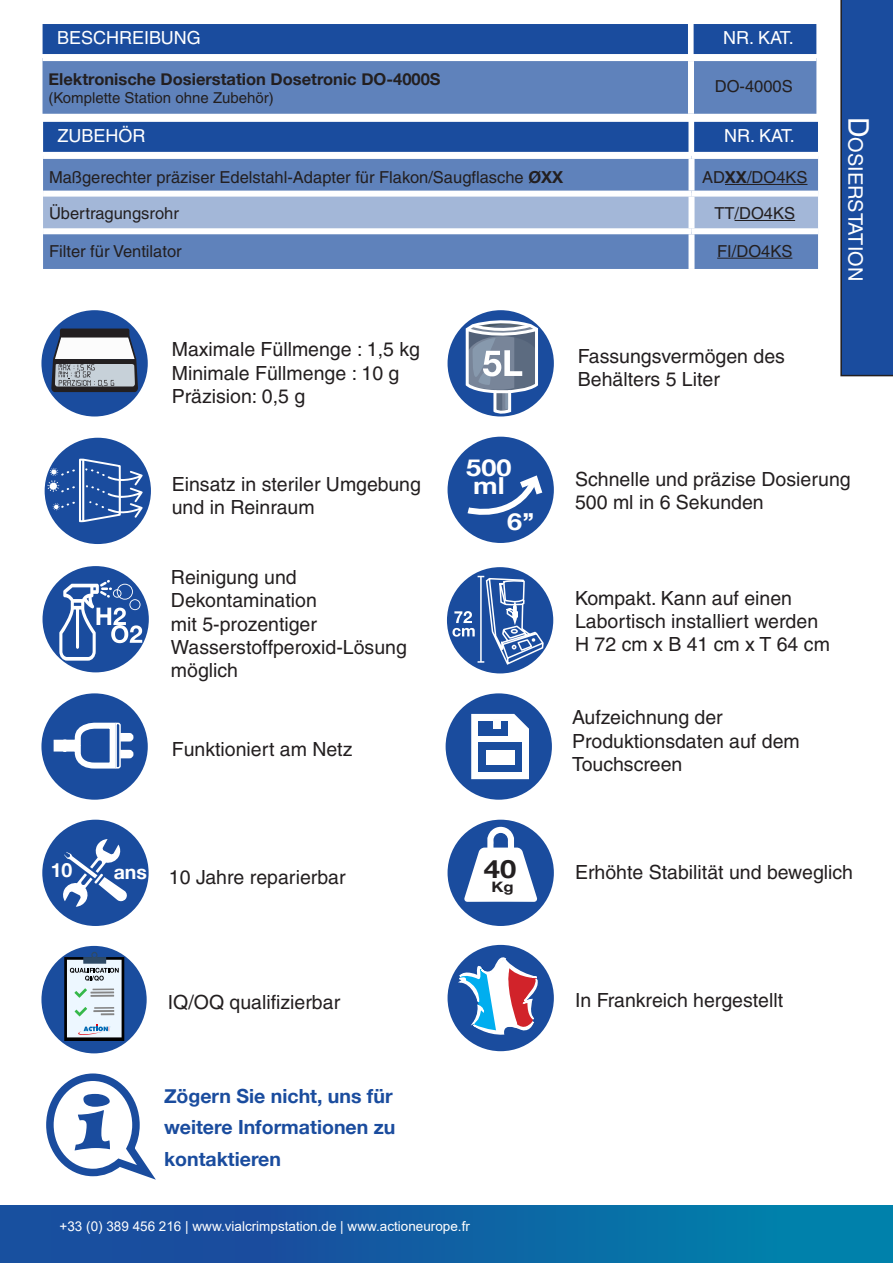
<style>
.page{position:relative;width:893px;height:1263px;background:#fff}
.page>*{position:absolute;margin:0;border:0;box-sizing:border-box;transform-origin:0 0}
.Helvetica_10{font:69px "Ravie";color:#1a4c9e}
.t1{font:700 25.2px "Helvetica Neue";color:#231f20;scale:1.16 1}
.t2{font:700 23.4px "Helvetica Neue";color:#fff;scale:1.16 1}
.t3{font:19.95px "Helvetica";color:#fff}
.helv_13_NC{font:19.5px/23.4px "Helvetica";color:#231f20}
.Helvetica_10-2{font:700 19.5px/31.5px "Helvetica Neue";color:#1a4c9e}
.t4{font:700 19.5px "Helvetica Neue";color:#fff}
.Titre_tab_option_opt{font:18px "Helvetica";color:#fff}
.Tab_Nr_Cat_LastColo{font:18px "Helvetica";color:#fff}
.Helvetica_10-3{font:16.5px "Helvetica";color:#231f20}
.Helvetica_10-4{font:700 16.5px "Helvetica Neue";color:#231f20}
.Helvetica_10-5{font:15px "Helvetica";color:#231f20}
.t5{font:700 14.4px "Helvetica Neue";color:#231f20;scale:1.16 1}
.t6{font:13.5px "Arial";color:#fff}
.s1{font-family:"Helvetica Neue";font-weight:700}
.s2{font-size:28.5px}
</style>
<div class="page">
<div style="left:0;top:1205px;width:893px;height:58px;background:linear-gradient(to right,#1f429c,#0084ac)"></div>
<div style="left:840px;top:0;width:53px;height:376px;background:#1a4c9e"></div>
<div style="left:43px;top:61px;width:773px;height:53px;background:#5f82bb"></div>
<div style="left:688px;top:61px;width:6px;height:53px;background:#fff"></div>
<div style="left:43px;top:24px;width:645px;height:30px;background:#1a4c9e"></div>
<div style="left:694px;top:24px;width:122px;height:30px;background:#1a4c9e"></div>
<div style="left:43px;top:159px;width:775px;height:110px;background:#5f82bb"></div>
<div style="left:43px;top:197px;width:775px;height:31px;background:#a3b7d8"></div>
<div style="left:688px;top:159px;width:6px;height:32px;background:#fff"></div>
<div style="left:43px;top:191px;width:648px;height:6px;background:#fff"></div>
<div style="left:691px;top:191px;width:127px;height:6px;background:#fff"></div>
<div style="left:688px;top:197px;width:6px;height:31px;background:#fff"></div>
<div style="left:43px;top:228px;width:648px;height:6px;background:#fff"></div>
<div style="left:691px;top:228px;width:127px;height:6px;background:#fff"></div>
<div style="left:688px;top:234px;width:6px;height:35px;background:#fff"></div>
<div style="left:43px;top:122px;width:645px;height:30px;background:#1a4c9e"></div>
<div style="left:694px;top:122px;width:124px;height:30px;background:#1a4c9e"></div>
<hr style="left:725px;top:184px;width:82px;height:1px;background:#231f20">
<hr style="left:735px;top:220px;width:60px;height:1px;background:#231f20">
<hr style="left:717px;top:258px;width:75px;height:1px;background:#231f20">
<div style="left:448px;top:820px;width:106px;height:106px;background:#1a4c9e;border-radius:50%"></div>
<div style="left:448px;top:945px;width:106px;height:106px;background:#1a4c9e;border-radius:50%"></div>
<div style="left:45px;top:438px;width:106px;height:106px;background:#1a4c9e;border-radius:50%"></div>
<div style="left:448px;top:437px;width:106px;height:106px;background:#1a4c9e;border-radius:50%"></div>
<svg style="left:467px;top:475px;width:80px;height:47px"></svg>
<svg style="left:456px;top:827px;width:87px;height:208px"></svg>
<div style="left:43px;top:566px;width:106px;height:106px;background:#1a4c9e;border-radius:50%"></div>
<div style="left:41px;top:693px;width:107px;height:107px;background:#1a4c9e;border-radius:50%"></div>
<div style="left:41px;top:310px;width:107px;height:106px;background:#1a4c9e;border-radius:50%"></div>
<div style="left:448px;top:310px;width:106px;height:106px;background:#1a4c9e;border-radius:50%"></div>
<div style="left:42px;top:820px;width:107px;height:106px;background:#1a4c9e;border-radius:50%"></div>
<svg style="left:63px;top:839px;width:64px;height:68px"></svg>
<svg style="left:46px;top:1073px;width:110px;height:107px"></svg>
<div style="left:41px;top:946px;width:106px;height:107px;background:#1a4d9e;border-radius:50%"></div>
<div style="left:64px;top:957px;width:60px;height:84px;background:#000"></div>
<div style="left:67px;top:960px;width:55px;height:77px;background:#edf7ff"></div>
<svg style="left:93px;top:1010px;width:21px;height:5px"></svg>
<hr style="left:94px;top:1007px;width:20px;height:2px;background:#858585">
<hr style="left:90px;top:991px;width:24px;height:2px;background:#858585">
<hr style="left:90px;top:995px;width:24px;height:2px;background:#858585">
<hr style="left:93px;top:988px;width:21px;height:2px;background:#858585">
<svg style="left:74px;top:988px;width:13px;height:10px"></svg>
<svg style="left:75px;top:1007px;width:12px;height:9px"></svg>
<svg style="left:70px;top:951px;width:49px;height:30px"></svg>
<svg style="left:78px;top:1024px;width:33px;height:11px"></svg>
<div style="left:446px;top:693px;width:106px;height:107px;background:#1a4c9e;border-radius:50%"></div>
<svg style="left:471px;top:714px;width:58px;height:65px;background:#e4eaf3"></svg>
<div style="left:478px;top:743px;width:43px;height:29px;background:#1a4d9e"></div>
<div style="left:486px;top:750px;width:29px;height:14px;background:#fff"></div>
<div style="left:478px;top:721px;width:29px;height:14px;background:#1a4d9e"></div>
<div style="left:493px;top:719px;width:7px;height:9px;background:#fcfcfc"></div>
<div style="left:447px;top:567px;width:106px;height:106px;background:#1a4c9e;border-radius:50%"></div>
<svg style="left:452px;top:576px;width:102px;height:98px"></svg>
<svg style="left:53px;top:722px;width:81px;height:47px"></svg>
<svg style="left:59px;top:580px;width:83px;height:81px"></svg>
<svg style="left:47px;top:458px;width:96px;height:64px"></svg>
<svg style="left:464px;top:317px;width:76px;height:97px"></svg>
<hr style="left:495px;top:390px;width:15px;height:3px;background:#fff">
<svg style="left:51px;top:329px;width:87px;height:63px;background:#90959e"></svg>
<p class="Titre_tab_option_opt" style="left:57px;top:27px;width:145px">BESCHREIBUNG</p>
<p class="Tab_Nr_Cat_LastColo" style="left:723px;top:27px;width:72px">NR. KAT.</p>
<p class="Helvetica_10-4" style="left:49px;top:69px;width:394px">Elektronische Dosierstation Dosetronic DO-4000S</p>
<p class="Helvetica_10-5" style="left:49px;top:89px;width:227px">(Komplette Station ohne Zubehör)</p>
<p class="Helvetica_10-3" style="left:715px;top:77px;width:79px">DO-4000S</p>
<p class="Titre_tab_option_opt" style="left:58px;top:125px;width:90px">ZUBEHÖR</p>
<p class="Tab_Nr_Cat_LastColo" style="left:724px;top:125px;width:72px">NR. KAT.</p>
<p class="Helvetica_10-3" style="left:49px;top:167px;width:516px">Maßgerechter präziser Edelstahl-Adapter für Flakon/Saugflasche <span class="s1">ØXX</span></p>
<p class="Helvetica_10-3" style="left:702px;top:167px;width:107px">AD<span class="s1">XX</span>/DO4KS</p>
<p class="Helvetica_10-3" style="left:49px;top:203px;width:131px">Übertragungsrohr</p>
<p class="Helvetica_10-3" style="left:714px;top:203px;width:82px">TT/DO4KS</p>
<p class="Helvetica_10-3" style="left:49px;top:241px;width:134px">Filter für Ventilator</p>
<p class="Helvetica_10-3" style="left:717px;top:241px;width:77px">FI/DO4KS</p>
<p class="helv_13_NC" style="left:172px;top:338px;width:250px">Maximale Füllmenge : 1,5 kg<br>Minimale Füllmenge : 10 g<br>Präzision: 0,5 g</p>
<p class="helv_13_NC" style="left:578px;top:344px;width:209px">Fassungsvermögen des<br>Behälters 5 Liter</p>
<p class="t3" style="left:867px;top:117px;width:166px;rotate:90deg"><span class="s2">D</span>osierstation</p>
<p class="helv_13_NC" style="left:172px;top:472px;width:251px">Einsatz in steriler Umgebung und in Reinraum</p>
<p class="helv_13_NC" style="left:171px;top:565px;width:237px">Reinigung und<br>Dekontamination<br>mit 5-prozentiger<br>Wasserstoffperoxid-Lösung möglich</p>
<p class="helv_13_NC" style="left:172px;top:738px;width:182px">Funktioniert am Netz</p>
<p class="t4" style="left:51px;top:858px;width:23px">10</p>
<p class="t4" style="left:114px;top:860px;width:35px">ans</p>
<p class="helv_13_NC" style="left:169px;top:865px;width:178px">10 Jahre reparierbar</p>
<p class="Helvetica_10" style="left:75px;top:1076px;width:36px">i</p>
<p class="helv_13_NC" style="left:168px;top:990px;width:174px">IQ/OQ qualifizierbar</p>
<p class="Helvetica_10-2" style="left:164px;top:1080px;width:233px">Zögern Sie nicht, uns für weitere Informationen zu kontaktieren</p>
<p class="t2" style="left:466px;top:453px;width:40px">500</p>
<p class="t2" style="left:473px;top:471px;width:29px">ml</p>
<p class="t2" style="left:507px;top:507px;width:25px">6’’</p>
<p class="t1" style="left:484px;top:853px;width:29px">40</p>
<p class="t5" style="left:491px;top:878px;width:21px">Kg</p>
<p class="t6" style="left:60px;top:1217px;width:412px">+33 (0) 389 456 216 | www.vialcrimpstation.de | www.actioneurope.fr</p>
<p class="helv_13_NC" style="left:575px;top:467px;width:277px">Schnelle und präzise Dosierung<br>500 ml in 6 Sekunden</p>
<p class="helv_13_NC" style="left:575px;top:586px;width:245px">Kompakt. Kann auf einen<br>Labortisch installiert werden</p>
<p class="helv_13_NC" style="left:575px;top:633px;width:256px">H 72 cm x B 41 cm x T 64 cm</p>
<p class="helv_13_NC" style="left:572px;top:706px;width:229px">Aufzeichnung der<br>Produktionsdaten auf dem<br>Touchscreen</p>
<p class="helv_13_NC" style="left:575px;top:861px;width:279px">Erhöhte Stabilität und beweglich</p>
<p class="helv_13_NC" style="left:575px;top:988px;width:210px">In Frankreich hergestellt</p>
</div>
